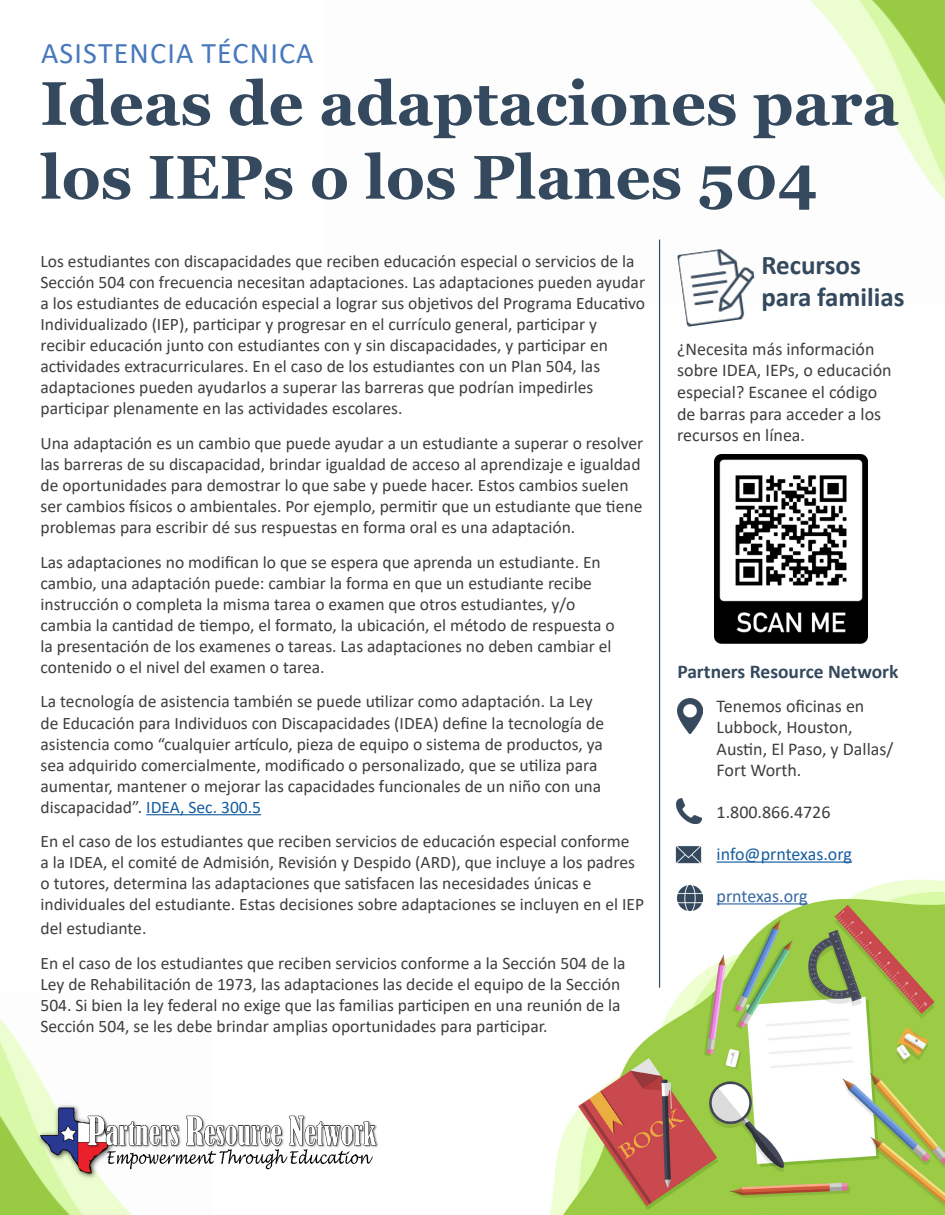
<style>
.page{position:relative;width:945px;height:1215px;background:#fff}
.page>*{position:absolute;margin:0;border:0;box-sizing:border-box;transform-origin:0 0}
.t1{font:700 61.5px/73.8px "Georgia";color:#34495e}
.Bullet_following_number_bullets_-_main_t{font:30px "Calibri";letter-spacing:.04em;color:#4777bc}
.t2{font:700 27px/32.4px "Calibri";color:#34495e}
.t3{font:700 19.5px "Calibri";color:#34495e}
.t4{font:18px/21.6px "Calibri";color:#3e3e3f}
.t5{font:18px "Calibri";letter-spacing:-.005em;color:#175d9e}
.t6{font:18px "Calibri";letter-spacing:-.01em;color:#3667a4}
.t7{font:17.55px/21px "Calibri";color:#3e3e3f}
.s1{color:#175d9e}
</style>
<div class="page">
<img style="left:658px;top:0;width:287px;height:306px">
<img style="left:0;top:1019px;width:132px;height:196px">
<img style="left:550px;top:859px;width:395px;height:356px">
<hr style="left:146px;top:814px;width:115px;height:1px;background:#175d9e">
<hr style="left:659px;top:240px;width:1px;height:748px;background:#34495e">
<img style="left:35px;top:1102px;width:343px;height:80px">
<hr style="left:717px;top:861px;width:135px;height:2px;background:#175d9e">
<hr style="left:717px;top:903px;width:91px;height:2px;background:#3667a4">
<img style="left:677px;top:799px;width:25px;height:25px">
<img style="left:677px;top:698px;width:25px;height:36px">
<img style="left:715px;top:454px;width:152px;height:190px">
<img style="left:677px;top:246px;width:83px;height:81px">
<img style="left:678px;top:885px;width:25px;height:25px">
<img style="left:676px;top:846px;width:26px;height:18px">
<p class="Bullet_following_number_bullets_-_main_t" style="left:41px;top:32px;width:274px">ASISTENCIA TÉCNICA</p>
<p class="t1" style="left:40px;top:67px;width:860px">Ideas de adaptaciones para los IEPs o los Planes 504</p>
<p class="t7" style="left:40px;top:250px;width:606px">Los estudiantes con discapacidades que reciben educación especial o servicios de la Sección 504 con frecuencia necesitan adaptaciones. Las adaptaciones pueden ayudar a los estudiantes de educación especial a lograr sus objetivos del Programa Educativo Individualizado (IEP), participar y progresar en el currículo general, participar y recibir educación junto con estudiantes con y sin discapacidades, y participar en actividades extracurriculares. En el caso de los estudiantes con un Plan 504, las adaptaciones pueden ayudarlos a superar las barreras que podrían impedirles participar plenamente en las actividades escolares.</p>
<p class="t7" style="left:40px;top:432px;width:604px">Una adaptación es un cambio que puede ayudar a un estudiante a superar o resolver las barreras de su discapacidad, brindar igualdad de acceso al aprendizaje e igualdad de oportunidades para demostrar lo que sabe y puede hacer. Estos cambios suelen ser cambios físicos o ambientales. Por ejemplo, permitir que un estudiante que tiene problemas para escribir dé sus respuestas en forma oral es una adaptación.</p>
<p class="t7" style="left:40px;top:551px;width:576px">Las adaptaciones no modifican lo que se espera que aprenda un estudiante. En cambio, una adaptación puede: cambiar la forma en que un estudiante recibe instrucción o completa la misma tarea o examen que otros estudiantes, y/o cambia la cantidad de tiempo, el formato, la ubicación, el método de respuesta o la presentación de los examenes o tareas. Las adaptaciones no deben cambiar el contenido o el nivel del examen o tarea.</p>
<p class="t7" style="left:40px;top:691px;width:565px">La tecnología de asistencia también se puede utilizar como adaptación. La Ley de Educación para Individuos con Discapacidades (IDEA) define la tecnología de asistencia como “cualquier artículo, pieza de equipo o sistema de productos, ya sea adquirido comercialmente, modificado o personalizado, que se utiliza para aumentar, mantener o mejorar las capacidades funcionales de un niño con una discapacidad”. <span class="s1">IDEA, Sec. 300.5</span></p>
<p class="t7" style="left:40px;top:831px;width:605px">En el caso de los estudiantes que reciben servicios de educación especial conforme<br>a la IDEA, el comité de Admisión, Revisión y Despido (ARD), que incluye a los padres o tutores, determina las adaptaciones que satisfacen las necesidades únicas e individuales del estudiante. Estas decisiones sobre adaptaciones se incluyen en el IEP</p>
<p class="t7" style="left:40px;top:918px;width:107px">del estudiante.</p>
<p class="t7" style="left:40px;top:952px;width:586px">En el caso de los estudiantes que reciben servicios conforme a la Sección 504 de la Ley de Rehabilitación de 1973, las adaptaciones las decide el equipo de la Sección 504. Si bien la ley federal no exige que las familias participen en una reunión de la Sección 504, se les debe brindar amplias oportunidades para participar.</p>
<p class="t2" style="left:761px;top:248px;width:145px">Recursos para familias</p>
<p class="t4" style="left:677px;top:338px;width:216px">¿Necesita más información sobre IDEA, IEPs, o educación especial? Escanee el código de barras para acceder a los recursos en línea.</p>
<p class="t3" style="left:677px;top:657px;width:223px">Partners Resource Network</p>
<p class="t4" style="left:717px;top:694px;width:178px">Tenemos oficinas en<br>Lubbock, Houston,<br>Austin, El Paso, y Dallas/<br>Fort Worth.</p>
<p class="t4" style="left:717px;top:801px;width:115px">1.800.866.4726</p>
<p class="t5" style="left:717px;top:842px;width:137px">info@prntexas.org</p>
<p class="t6" style="left:717px;top:883px;width:93px">prntexas.org</p>
</div>
